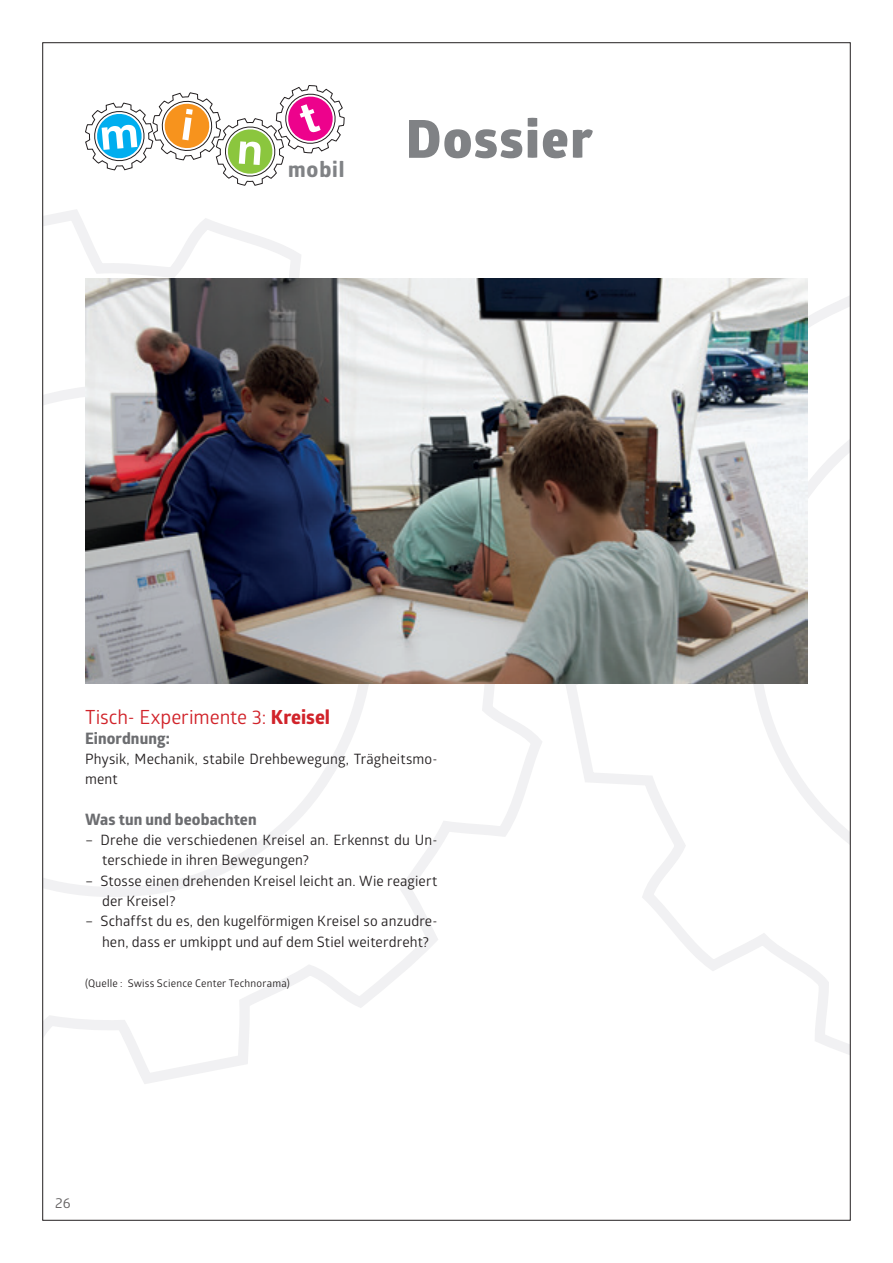
<style>
.page{position:relative;width:893px;height:1263px;background:#fff}
.page>*{position:absolute;margin:0;border:0;box-sizing:border-box;transform-origin:0 0}
.t1{font:800 52.5px "Glober";letter-spacing:.035em;color:#808285}
.t2{font:700 21.45px "Globerx";letter-spacing:.04em;color:#808285}
.t3{font:19.5px "Glober";color:#d1232a}
.t4{font:700 15.75px "Globerx";letter-spacing:.005em;color:#6c6d70}
.t5{font:14.25px/20.2px "Glober";letter-spacing:.01em;color:#231f20}
.t6{font:10.5px "Glober";letter-spacing:.02em;color:#231f20}
.s1{font-family:"Globerx";font-weight:700}
</style>
<div class="page">
<svg style="left:85px;top:85px;width:260px;height:101px"></svg>
<img style="left:85px;top:278px;width:723px;height:405px">
<h2 class="t2" style="left:288px;top:153px;width:58px">mobil</h2>
<h1 class="t1" style="left:406px;top:100px;width:188px">Dossier</h1>
<h3 class="t3" style="left:85px;top:703px;width:247px">Tisch- Experimente 3: <span class="s1">Kreisel</span></h3>
<p class="t4" style="left:85px;top:727px;width:86px">Einordnung:</p>
<p class="t5" style="left:85px;top:748px;width:354px">Physik, Mechanik, stabile Drehbewegung, Trägheitsmo&shy;ment</p>
<p class="t4" style="left:85px;top:808px;width:173px">Was tun und beobachten</p>
<p class="t5" style="left:102px;top:829px;width:337px;text-indent:-17px">– Drehe die verschiedenen Kreisel an. Erkennst du Un&shy;terschiede in ihren Bewegungen?</p>
<p class="t5" style="left:102px;top:870px;width:337px;text-indent:-17px">– Stosse einen drehenden Kreisel leicht an. Wie reagiert der Kreisel?</p>
<p class="t5" style="left:85px;top:910px;width:354px;text-align:center">– Schaffst du es, den kugelförmigen Kreisel so anzudre&shy;hen, dass er umkippt und auf dem Stiel weiterdreht?</p>
<p class="t6" style="left:85px;top:976px;width:206px">(Quelle : Swiss Science Center Technorama)</p>
<p class="t5" style="left:55px;top:1192px;width:17px">26</p>
</div>
